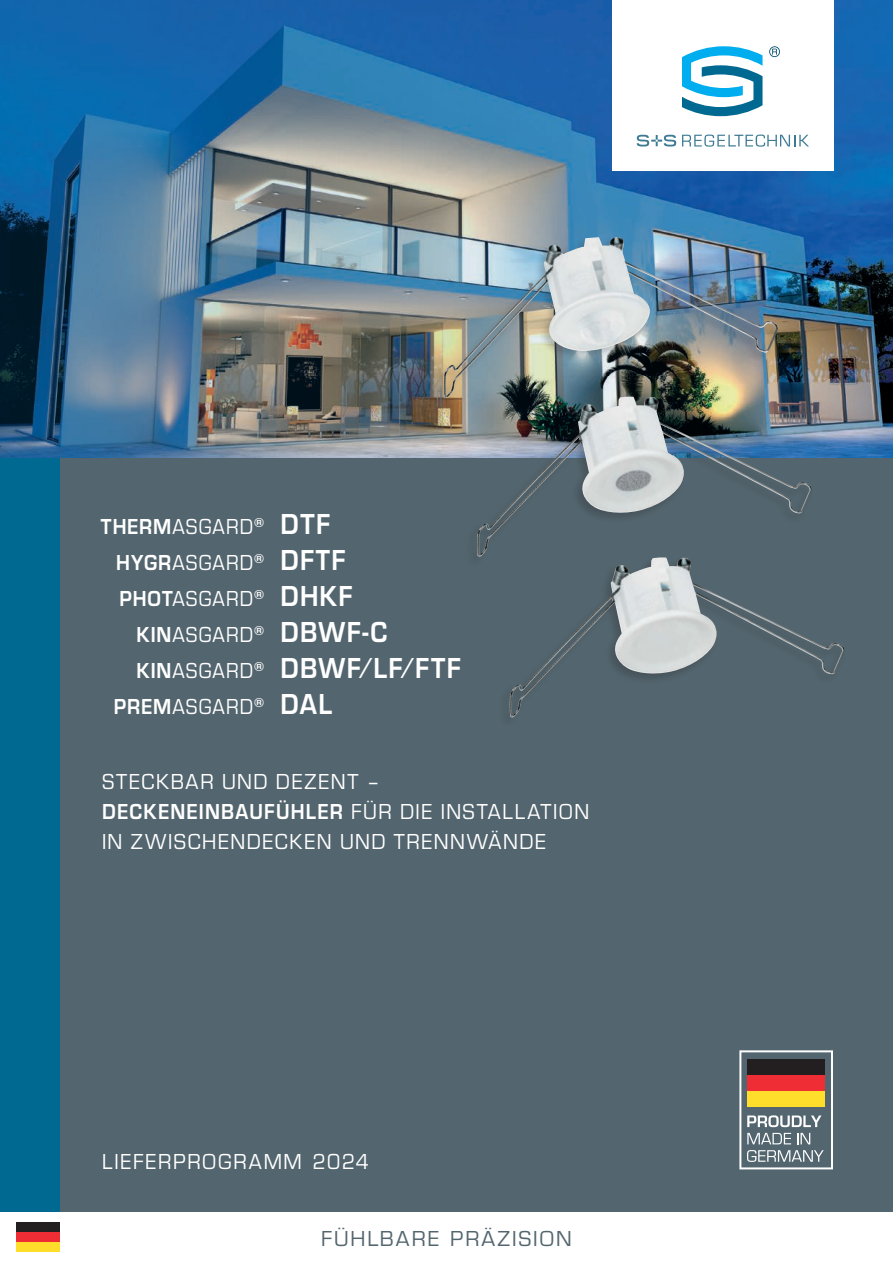
<style>
.page{position:relative;width:893px;height:1263px;background:#fff}
.page>*{position:absolute;margin:0;border:0;box-sizing:border-box;transform-origin:0 0}
.t1{font:700 30px "Eurostile OT";letter-spacing:.05em;color:#fff;scale:.9 1}
.t2{font:22.5px/30px "Eurostile OT";letter-spacing:.065em;color:#fff;scale:.95 1}
.t3{font:22.5px "Eurostile OT";letter-spacing:.065em;color:#fff;scale:.9 1}
.t4{font:22.5px "Eurostile OT";letter-spacing:.08em;color:#53656e}
.s1{font-weight:700}
</style>
<div class="page">
<img style="left:833px;top:0;width:60px;height:458px">
<img style="left:0;top:0;width:833px;height:458px">
<div style="left:0;top:458px;width:893px;height:754px;background:#53656e"></div>
<div style="left:0;top:458px;width:60px;height:754px;background:#006991"></div>
<div style="left:466px;top:394px;width:347px;height:173px;background:#231f20;opacity:.25"></div>
<img style="left:477px;top:397px;width:335px;height:160px">
<div style="left:433px;top:235px;width:347px;height:174px;background:#231f20;opacity:.25"></div>
<img style="left:444px;top:237px;width:335px;height:161px">
<div style="left:498px;top:555px;width:348px;height:173px;background:#53656e"></div>
<img style="left:510px;top:557px;width:335px;height:161px">
<svg style="left:739px;top:1050px;width:94px;height:119px"></svg>
<div style="left:612px;top:0;width:221px;height:170px;background:#fff"></div>
<svg style="left:682px;top:46px;width:80px;height:70px"></svg>
<svg style="left:769px;top:46px;width:11px;height:11px"></svg>
<svg style="left:682px;top:135px;width:127px;height:12px"></svg>
<svg style="left:637px;top:135px;width:39px;height:12px"></svg>
<div style="left:16px;top:1242px;width:44px;height:9px;background:#ffdd2b"></div>
<div style="left:16px;top:1232px;width:44px;height:10px;background:#ee2d34"></div>
<div style="left:16px;top:1222px;width:44px;height:10px;background:#231f20"></div>
<p class="t3" style="left:101px;top:514px;width:183px"><span class="s1">THERM</span>ASGARD<sup>®</sup></p>
<h1 class="t1" style="left:281px;top:507px;width:56px">DTF</h1>
<p class="t3" style="left:116px;top:550px;width:166px"><span class="s1">HYGR</span>ASGARD<sup>®</sup></p>
<h1 class="t1" style="left:281px;top:543px;width:74px">DFTF</h1>
<p class="t3" style="left:119px;top:586px;width:163px"><span class="s1">PHOT</span>ASGARD<sup>®</sup></p>
<h1 class="t1" style="left:281px;top:579px;width:81px">DHKF</h1>
<p class="t3" style="left:136px;top:622px;width:144px"><span class="s1">KIN</span>ASGARD<sup>®</sup></p>
<h1 class="t1" style="left:281px;top:615px;width:120px">DBWF-C</h1>
<p class="t3" style="left:136px;top:658px;width:144px"><span class="s1">KIN</span>ASGARD<sup>®</sup></p>
<h1 class="t1" style="left:281px;top:651px;width:202px">DBWF⁄ LF⁄ FTF</h1>
<p class="t3" style="left:114px;top:694px;width:169px"><span class="s1">PREM</span>ASGARD<sup>®</sup></p>
<h1 class="t1" style="left:281px;top:687px;width:59px">DAL</h1>
<p class="t2" style="left:102px;top:767px;width:514px">STECKBAR UND DEZENT –<br><span class="s1">DECKENEINBAUFÜHLER</span> FÜR DIE INSTALLATION<br>IN ZWISCHENDECKEN UND TRENNWÄNDE</p>
<p class="t2" style="left:102px;top:1147px;width:282px">LIEFERPROGRAMM 2024</p>
<p class="t4" style="left:321px;top:1226px;width:252px">FÜHLBARE PRÄZISION</p>
</div>
